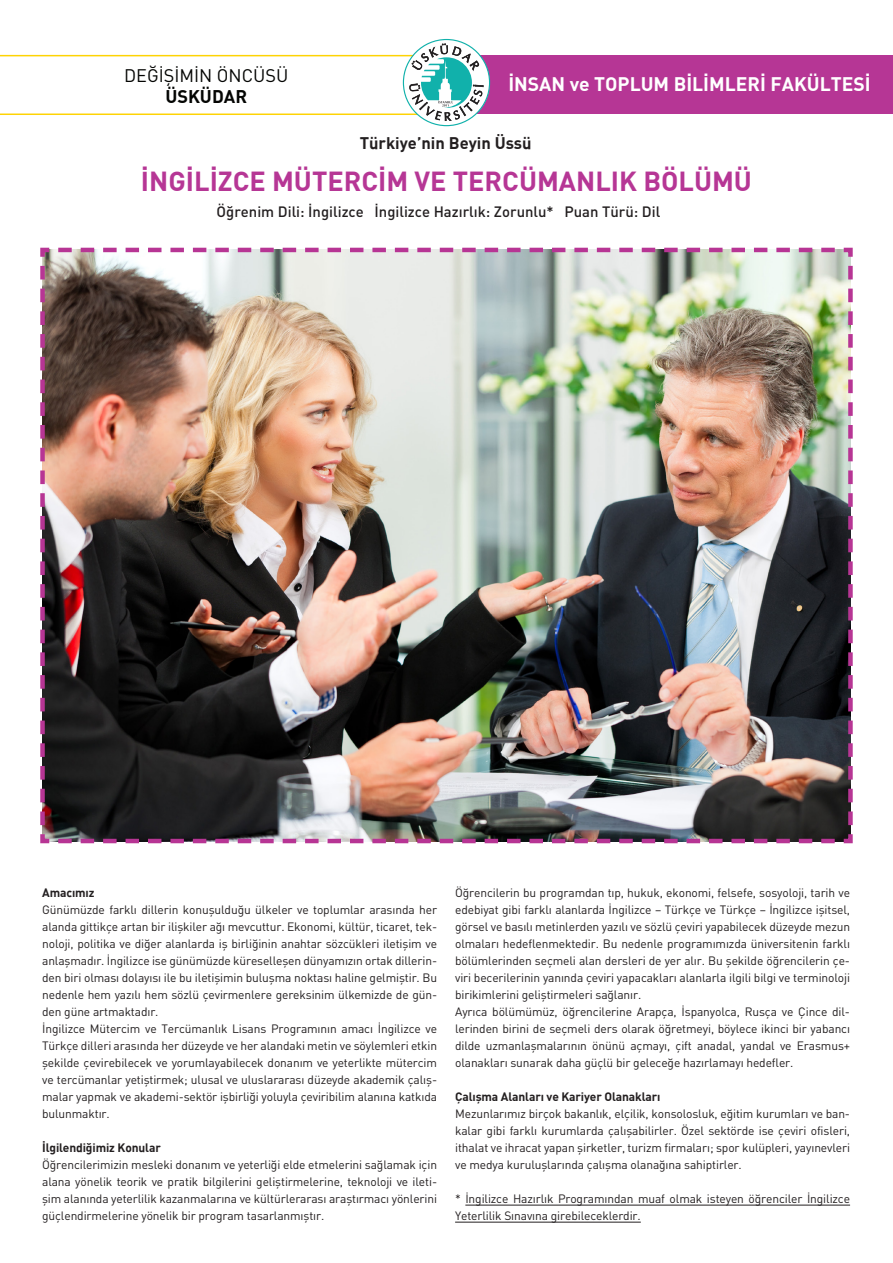
<style>
.page{position:relative;width:893px;height:1263px;background:#fff}
.page>*{position:absolute;margin:0;border:0;box-sizing:border-box;transform-origin:0 0}
.t1{font:700 27px "DIN";color:#b63695}
.t2{font:700 19.2px "DIN";color:#fff}
.t3{font:18px "DIN";color:#040503}
.t4{font:700 18px "DIN";color:#040503}
.t5{font:700 16.5px "DIN";color:#231f20}
.t6{font:500 14.85px "DIN";color:#231f20}
.t7{font:12px/17px "DIN";letter-spacing:-.01em;color:#231f20;text-align:justify}
.t8{font:700 12px "DIN";letter-spacing:-.01em;color:#231f20}
</style>
<div class="page">
<hr style="left:465px;top:1205px;width:385px;height:1px;background:#231f20">
<hr style="left:455px;top:1222px;width:186px;height:1px;background:#231f20">
<img style="left:40px;top:247px;width:813px;height:597px">
<div style="left:459px;top:55px;width:434px;height:59px;background:#b63695"></div>
<svg style="left:0;top:39px;width:490px;height:87px"></svg>
<p class="t3" style="left:124px;top:64px;width:166px">DEĞİŞİMİN ÖNCÜSÜ</p>
<p class="t4" style="left:165px;top:85px;width:83px">ÜSKÜDAR</p>
<p class="t2" style="left:508px;top:72px;width:364px">İNSAN ve TOPLUM BİLİMLERİ FAKÜLTESİ</p>
<p class="t5" style="left:360px;top:132px;width:173px">Türkiye’nin Beyin Üssü</p>
<p class="t1" style="left:141px;top:164px;width:612px">İNGİLİZCE MÜTERCİM VE TERCÜMANLIK BÖLÜMÜ</p>
<p class="t6" style="left:217px;top:202px;width:445px">Öğrenim Dili: İngilizce İngilizce Hazırlık: Zorunlu* Puan Türü: Dil</p>
<p class="t8" style="left:42px;top:885px;width:54px">Amacımız</p>
<p class="t7" style="left:42px;top:901px;width:396px">Günümüzde farklı dillerin konuşulduğu ülkeler ve toplumlar arasında her alanda gittikçe artan bir ilişkiler ağı mevcuttur. Ekonomi, kültür, ticaret, tek&shy;noloji, politika ve diğer alanlarda iş birliğinin anahtar sözcükleri iletişim ve anlaşmadır. İngilizce ise günümüzde küreselleşen dünyamızın ortak dillerin&shy;den biri olması dolayısı ile bu iletişimin buluşma noktası haline gelmiştir. Bu nedenle hem yazılı hem sözlü çevirmenlere gereksinim ülkemizde de gün&shy;den güne artmaktadır.</p>
<p class="t7" style="left:42px;top:1020px;width:396px">İngilizce Mütercim ve Tercümanlık Lisans Programının amacı İngilizce ve Türkçe dilleri arasında her düzeyde ve her alandaki metin ve söylemleri etkin şekilde çevirebilecek ve yorumlayabilecek donanım ve yeterlikte mütercim ve tercümanlar yetiştirmek; ulusal ve uluslararası düzeyde akademik çalış&shy;malar yapmak ve akademi-sektör işbirliği yoluyla çeviribilim alanına katkıda bulunmaktır.</p>
<p class="t8" style="left:42px;top:1140px;width:120px">İlgilendiğimiz Konular</p>
<p class="t7" style="left:42px;top:1156px;width:396px">Öğrencilerimizin mesleki donanım ve yeterliği elde etmelerini sağlamak için alana yönelik teorik ve pratik bilgilerini geliştirmelerine, teknoloji ve ileti&shy;şim alanında yeterlilik kazanmalarına ve kültürlerarası araştırmacı yönlerini güçlendirmelerine yönelik bir program tasarlanmıştır.</p>
<p class="t7" style="left:455px;top:884px;width:396px">Öğrencilerin bu programdan tıp, hukuk, ekonomi, felsefe, sosyoloji, tarih ve edebiyat gibi farklı alanlarda İngilizce – Türkçe ve Türkçe – İngilizce işitsel, görsel ve basılı metinlerden yazılı ve sözlü çeviri yapabilecek düzeyde mezun olmaları hedeflenmektedir. Bu nedenle programımızda üniversitenin farklı bölümlerinden seçmeli alan dersleri de yer alır. Bu şekilde öğrencilerin çe&shy;viri becerilerinin yanında çeviri yapacakları alanlarla ilgili bilgi ve terminoloji birikimlerini geliştirmeleri sağlanır.</p>
<p class="t7" style="left:455px;top:1003px;width:396px">Ayrıca bölümümüz, öğrencilerine Arapça, İspanyolca, Rusça ve Çince dil&shy;lerinden birini de seçmeli ders olarak öğretmeyi, böylece ikinci bir yabancı dilde uzmanlaşmalarının önünü açmayı, çift anadal, yandal ve Erasmus+ olanakları sunarak daha güçlü bir geleceğe hazırlamayı hedefler.</p>
<p class="t8" style="left:455px;top:1089px;width:207px">Çalışma Alanları ve Kariyer Olanakları</p>
<p class="t7" style="left:455px;top:1105px;width:396px">Mezunlarımız birçok bakanlık, elçilik, konsolosluk, eğitim kurumları ve ban&shy;kalar gibi farklı kurumlarda çalışabilirler. Özel sektörde ise çeviri ofisleri, ithalat ve ihracat yapan şirketler, turizm firmaları; spor kulüpleri, yayınevleri ve medya kuruluşlarında çalışma olanağına sahiptirler.</p>
<p class="t7" style="left:455px;top:1190px;width:396px">* İngilizce Hazırlık Programından muaf olmak isteyen öğrenciler İngilizce<br>Yeterlilik Sınavına girebileceklerdir.</p>
</div>
